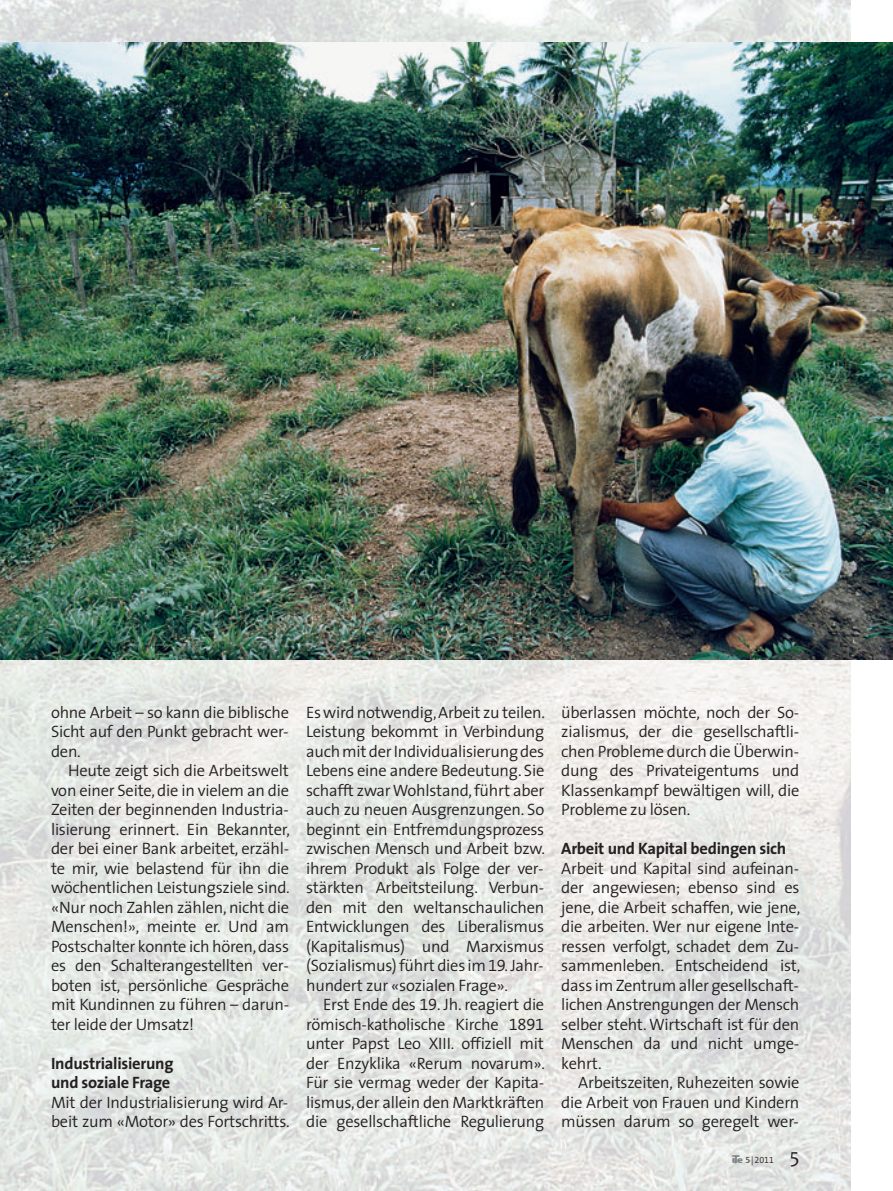
<style>
.page{position:relative;width:893px;height:1191px;background:#fff}
.page>*{position:absolute;margin:0;border:0;box-sizing:border-box;transform-origin:0 0}
.t1{font:21px "Candara";color:#231f20;scale:.94 1}
.t2{font:300 16.5px/19.5px "The Sans SN";letter-spacing:-.015em;color:#231f20;text-align:justify}
.t3{font:700 16.5px/19.5px "The Sans SN";letter-spacing:-.015em;color:#231f20}
.t4{font:300 9px "The Sans SN";color:#231f20}
.s1{font-family:"Ite Font";font-weight:400;color:#808285}
</style>
<div class="page">
<img style="left:0;top:0;width:850px;height:1191px">
<img style="left:0;top:43px;width:893px;height:616px">
<p class="t2" style="left:51px;top:704px;width:240px">ohne Arbeit – so kann die biblische Sicht auf den Punkt gebracht wer&shy;den.</p>
<p class="t2" style="left:51px;top:762px;width:240px;text-indent:17px">Heute zeigt sich die Arbeitswelt von einer Seite, die in vielem an die Zeiten der beginnenden Industria&shy;lisierung erinnert. Ein Bekannter, der bei einer Bank arbeitet, erzähl&shy;te mir, wie belastend für ihn die wöchentlichen Leistungsziele sind. «Nur noch Zahlen zählen, nicht die Menschen!», meinte er. Und am Postschalter konnte ich hören, dass es den Schalterangestellten ver - boten ist, persönliche Gespräche mit Kundinnen zu führen – darun&shy;ter leide der Umsatz!</p>
<p class="t3" style="left:51px;top:1055px;width:124px">Industrialisierung und soziale Frage</p>
<p class="t2" style="left:51px;top:1094px;width:240px">Mit der Industrialisierung wird Ar&shy;beit zum «Motor» des Fortschritts.</p>
<p class="t2" style="left:306px;top:704px;width:240px">Es wird notwendig, Arbeit zu teilen.<br>Leistung bekommt in Verbindung auch mit der Individualisierung des Lebens eine andere Bedeutung. Sie schafft zwar Wohlstand, führt aber auch zu neuen Ausgrenzungen. So beginnt ein Entfremdungsprozess zwischen Mensch und Arbeit bzw. ihrem Produkt als Folge der ver&shy;stärkten Arbeitsteilung. Verbun&shy;den mit den weltanschaulichen Entwicklungen des Liberalismus (Kapitalismus) und Marxismus (Sozialismus) führt dies im 19. Jahr&shy;hundert zur «sozialen Frage».</p>
<p class="t2" style="left:306px;top:996px;width:240px;text-indent:17px">Erst Ende des 19. Jh. reagiert die römisch-katholische Kirche 1891 unter Papst Leo XIII. offiziell mit der Enzyklika «Rerum novarum».<br>Für sie vermag weder der Kapita&shy;lismus, der allein den Marktkräften die gesellschaftliche Regulierung</p>
<p class="t2" style="left:561px;top:704px;width:240px">überlassen möchte, noch der So - zialismus, der die gesellschaftli&shy;chen Probleme durch die Überwin&shy;dung des Privateigentums und Klassenkampf bewältigen will, die Probleme zu lösen.</p>
<p class="t3" style="left:561px;top:840px;width:227px">Arbeit und Kapital bedingen sich</p>
<p class="t2" style="left:561px;top:860px;width:240px">Arbeit und Kapital sind aufeinan&shy;der angewiesen; ebenso sind es jene, die Arbeit schaffen, wie jene, die arbeiten. Wer nur eigene Inte&shy;ressen verfolgt, schadet dem Zu&shy;sammenleben. Entscheidend ist, dass im Zentrum aller gesellschaft&shy;lichen Anstrengungen der Mensch selber steht. Wirtschaft ist für den Menschen da und nicht umge&shy;kehrt.</p>
<p class="t2" style="left:561px;top:1074px;width:240px;text-indent:17px">Arbeitszeiten, Ruhezeiten sowie die Arbeit von Frauen und Kindern müssen darum so geregelt wer-</p>
<p class="t4" style="left:732px;top:1156px;width:44px"><span class="s1">a</span> 5|2011</p>
<p class="t1" style="left:790px;top:1143px;width:12px">5</p>
</div>
